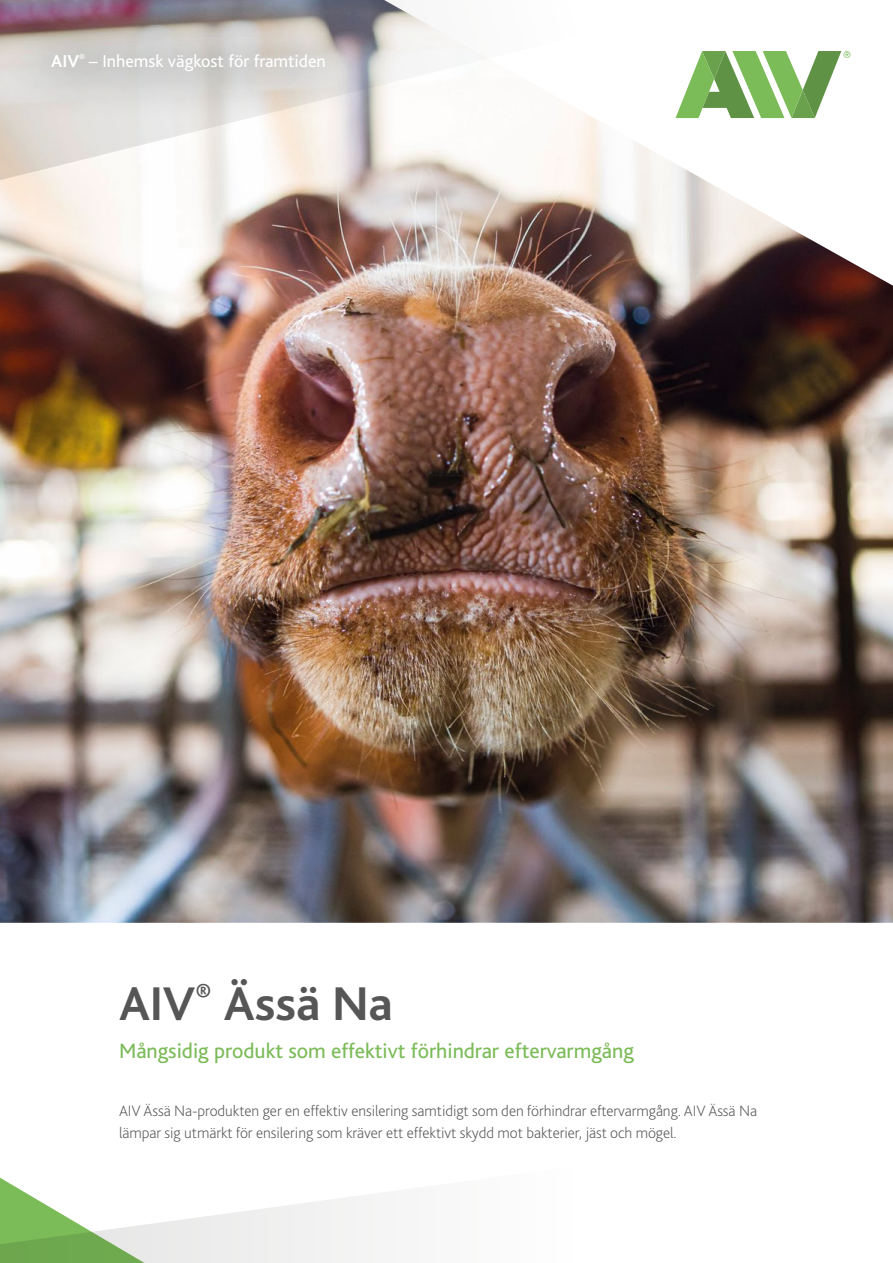
<style>
.page{position:relative;width:893px;height:1263px;background:#fff}
.page>*{position:absolute;margin:0;border:0;box-sizing:border-box;transform-origin:0 0}
.t1{font:700 49.5px "Bliss";color:#575656}
.t2{font:21.75px "Bliss";color:#7bbb58}
.t3{font:18px "Bliss";color:#fff}
.t4{font:200 15.75px/21.8px "Bliss 2";letter-spacing:-.005em;color:#575656}
.s1{font-family:"Bliss 2";font-weight:700}
</style>
<div class="page">
<img style="left:0;top:53px;width:893px;height:870px">
<svg style="left:0;top:0;width:759px;height:183px"></svg>
<svg style="left:0;top:1177px;width:379px;height:86px"></svg>
<svg style="left:675px;top:51px;width:175px;height:67px"></svg>
<div style="left:0;top:0;width:379px;height:126px;background:#000;opacity:.2"></div>
<p class="t3" style="left:51px;top:52px;width:276px"><span class="s1">AIV</span><sup>®</sup> – Inhemsk vägkost för framtiden</p>
<h1 class="t1" style="left:119px;top:978px;width:275px">AIV<sup>®</sup> Ässä Na</h1>
<h2 class="t2" style="left:119px;top:1039px;width:516px">Mångsidig produkt som effektivt förhindrar eftervarmgång</h2>
<p class="t4" style="left:119px;top:1099px;width:640px">AIV Ässä Na-produkten ger en effektiv ensilering samtidigt som den förhindrar eftervarmgång. AIV Ässä Na lämpar sig utmärkt för ensilering som kräver ett effektivt skydd mot bakterier, jäst och mögel.</p>
</div>
